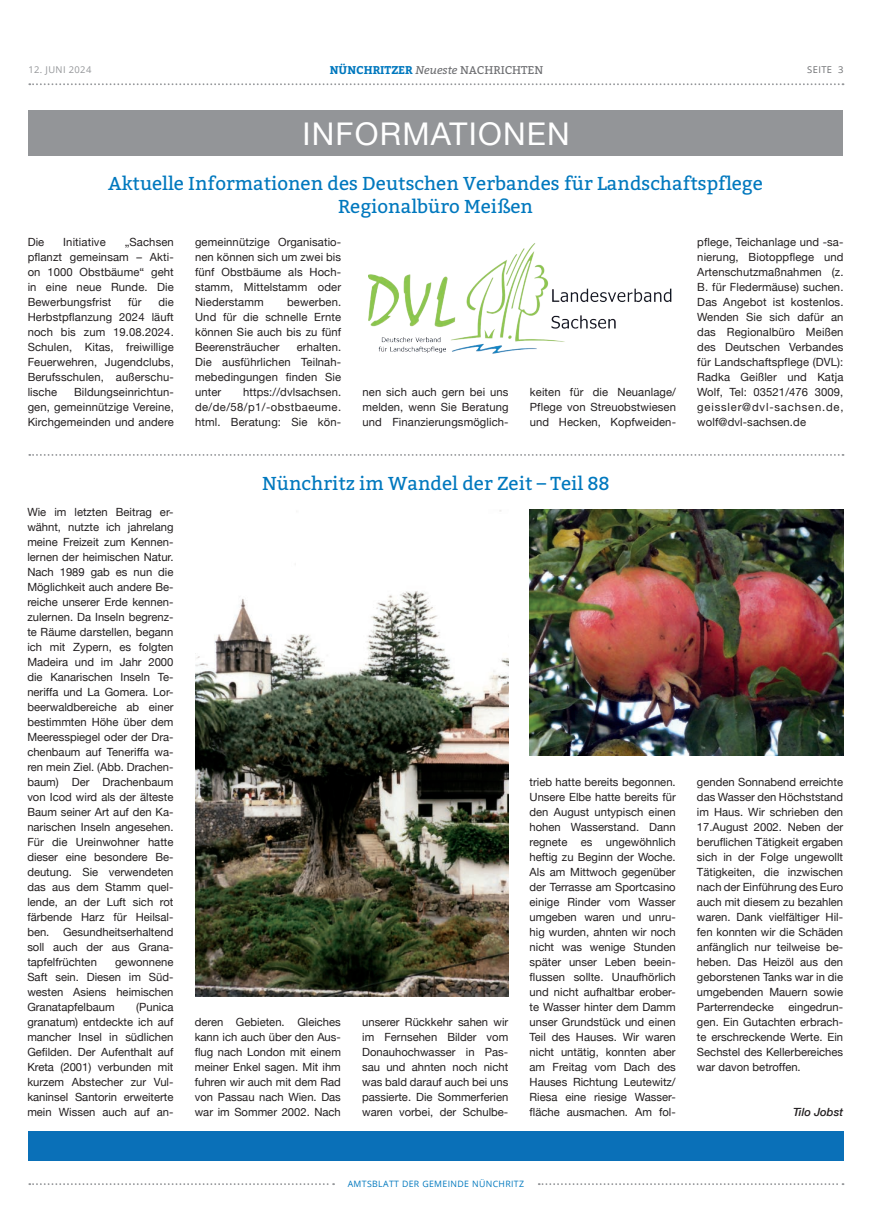
<style>
.page{position:relative;width:886px;height:1223px;background:#fff}
.page>*{position:absolute;margin:0;border:0;box-sizing:border-box;transform-origin:0 0}
.t1{font:31.25px "Helvetica Neue";letter-spacing:.04em;color:#fff}
.t2{font:18.75px/22.5px "Bitter";color:#0078be;text-align:center}
.t3{font:11.25px/15px "Helvetica Neue";letter-spacing:.01em;color:#231f20;text-align:justify}
.t4{font:700 11.25px "Bitter";color:#0078be}
.t5{font:italic 500 11.25px "Helvetica Neue";color:#231f20}
.t6{font:9.38px "Open Sans";letter-spacing:.04em;color:#939598}
.t7{font:9.38px "Open Sans";letter-spacing:.04em;color:#6c6d70}
.t8{font:8.75px "Open Sans";letter-spacing:.04em;color:#0078be}
.s1{font-weight:400;font-style:italic;color:#6c6d70}
.s2{font-weight:400;color:#6c6d70}
</style>
<div class="page">
<svg style="left:29px;top:83px;width:814px;height:2px"></svg>
<svg style="left:29px;top:1183px;width:305px;height:2px"></svg>
<svg style="left:539px;top:1183px;width:304px;height:2px"></svg>
<div style="left:28px;top:111px;width:815px;height:45px;background:#939598"></div>
<svg style="left:29px;top:454px;width:814px;height:2px"></svg>
<img style="left:368px;top:243px;width:304px;height:111px">
<div style="left:28px;top:1131px;width:815px;height:29px;background:#0a70b8"></div>
<img style="left:195px;top:510px;width:313px;height:486px">
<img style="left:530px;top:509px;width:313px;height:246px">
<p class="t6" style="left:28px;top:63px;width:65px">12. JUNI 2024</p>
<p class="t4" style="left:330px;top:62px;width:215px">NÜNCHRITZER <span class="s1">Neueste</span> <span class="s2">NACHRICHTEN</span></p>
<p class="t7" style="left:807px;top:63px;width:38px">SEITE 3</p>
<h1 class="t1" style="left:302px;top:111px;width:269px">INFORMATIONEN</h1>
<h2 class="t2" style="left:108px;top:172px;width:656px">Aktuelle Informationen des Deutschen Verbandes für Landschaftspflege<br>Regionalbüro Meißen</h2>
<p class="t3" style="left:28px;top:235px;width:148px;text-indent:97px">„Sachsen pflanzt gemeinsam – Akti&shy;on 1000 Obstbäume“ geht in eine neue Runde. Die Bewerbungsfrist</p>
<p class="t3" style="left:28px;top:235px;width:18px">Die</p>
<p class="t3" style="left:63px;top:235px;width:44px">Initiative</p>
<p class="t3" style="left:128px;top:295px;width:15px">für</p>
<p class="t3" style="left:28px;top:295px;width:148px;text-indent:131px">die Herbstpflanzung 2024 läuft noch bis zum 19.08.2024.<br>Schulen, Kitas, freiwillige Feuerwehren, Jugendclubs, Berufsschulen, außerschu&shy;lische</p>
<p class="t3" style="left:28px;top:385px;width:148px;text-indent:46px">Bildungseinrichtun&shy;gen, gemeinnützige Vereine, Kirchgemeinden und andere</p>
<p class="t3" style="left:27px;top:505px;width:148px">Wie im letzten Beitrag er&shy;wähnt, nutzte ich jahrelang meine Freizeit zum Kennen&shy;lernen der heimischen Natur.<br>Nach 1989 gab es nun die Möglichkeit auch andere Be&shy;reiche unserer Erde kennen&shy;zulernen. Da Inseln begrenz&shy;te Räume darstellen, begann ich mit Zypern, es folgten Madeira und im Jahr 2000 die Kanarischen Inseln Te&shy;neriffa und La Gomera. Lor&shy;beerwaldbereiche ab einer bestimmten Höhe über dem Meeresspiegel oder der Dra&shy;chenbaum auf Teneriffa wa&shy;ren mein Ziel. (Abb. Drachen&shy;baum) Der Drachenbaum von Icod wird als der älteste Baum seiner Art auf den Ka&shy;narischen Inseln angesehen.<br>Für die Ureinwohner hatte dieser eine besondere Be&shy;deutung. Sie verwendeten das aus dem Stamm quel&shy;lende, an der Luft sich rot färbende Harz für Heilsal&shy;ben. Gesundheitserhaltend soll auch der aus Grana&shy;tapfelfrüchten</p>
<p class="t3" style="left:27px;top:955px;width:148px;text-indent:88px">gewonnene Saft sein. Diesen im Süd&shy;westen Asiens heimischen Granatapfelbaum</p>
<p class="t3" style="left:27px;top:1000px;width:148px;text-indent:109px">(Punica granatum) entdeckte ich auf mancher Insel in südlichen Gefilden. Der Aufenthalt auf Kreta (2001) verbunden mit kurzem Abstecher zur Vul&shy;kaninsel Santorin erweiterte mein Wissen auch auf an-</p>
<p class="t3" style="left:195px;top:235px;width:148px">gemeinnützige Organisatio&shy;nen können sich um zwei bis fünf Obstbäume als Hoch&shy;stamm, Mittelstamm oder Niederstamm</p>
<p class="t3" style="left:195px;top:295px;width:148px;text-indent:92px">bewerben.<br>Und für die schnelle Ernte können Sie auch bis zu fünf Beerensträucher</p>
<p class="t3" style="left:195px;top:340px;width:148px;text-indent:102px">erhalten.<br>Die ausführlichen Teilnah&shy;mebedingungen finden Sie unter</p>
<p class="t3" style="left:195px;top:385px;width:148px;text-indent:48px">https://dvlsachsen. de/de/58/p1/-obstbaeume. html. Beratung: Sie kön-</p>
<p class="t3" style="left:362px;top:385px;width:148px">nen sich auch gern bei uns melden, wenn Sie Beratung und Finanzierungsmöglich-</p>
<p class="t3" style="left:530px;top:385px;width:148px">keiten für die Neuanlage/ Pflege von Streuobstwiesen und Hecken, Kopfweiden-</p>
<h2 class="t2" style="left:262px;top:472px;width:349px">Nünchritz im Wandel der Zeit – Teil 88</h2>
<p class="t3" style="left:697px;top:235px;width:148px">pflege, Teichanlage und -sa&shy;nierung, Biotoppflege und Artenschutzmaßnahmen (z.<br>B. für Fledermäuse) suchen.<br>Das Angebot ist kostenlos.<br>Wenden Sie sich dafür an das Regionalbüro Meißen des Deutschen Verbandes für Landschaftspflege (DVL):<br>Radka Geißler und Katja Wolf, Tel: 03521/476 3009, geissler@dvl-sachsen.de, wolf@dvl-sachsen.de</p>
<p class="t3" style="left:195px;top:1015px;width:148px">deren Gebieten. Gleiches kann ich auch über den Aus&shy;flug nach London mit einem meiner Enkel sagen. Mit ihm fuhren wir auch mit dem Rad von Passau nach Wien. Das war im Sommer 2002. Nach</p>
<p class="t3" style="left:362px;top:1015px;width:148px">unserer Rückkehr sahen wir im Fernsehen Bilder vom Donauhochwasser in Pas&shy;sau und ahnten noch nicht was bald darauf auch bei uns passierte. Die Sommerferien waren vorbei, der Schulbe-</p>
<p class="t3" style="left:529px;top:775px;width:148px">trieb hatte bereits begonnen.<br>Unsere Elbe hatte bereits für den August untypisch einen hohen Wasserstand. Dann regnete es ungewöhnlich heftig zu Beginn der Woche.<br>Als am Mittwoch gegenüber der Terrasse am Sportcasino einige Rinder vom Wasser umgeben waren und unru&shy;hig wurden, ahnten wir noch nicht was wenige Stunden später unser Leben beein&shy;flussen sollte. Unaufhörlich und nicht aufhaltbar erober&shy;te Wasser hinter dem Damm unser Grundstück und einen Teil des Hauses. Wir waren nicht untätig, konnten aber am Freitag vom Dach des Hauses Richtung Leutewitz/ Riesa eine riesige Wasser&shy;fläche ausmachen. Am fol-</p>
<p class="t3" style="left:697px;top:775px;width:148px">genden Sonnabend erreichte das Wasser den Höchststand im Haus. Wir schrieben den 17.August 2002. Neben der beruflichen Tätigkeit ergaben sich in der Folge ungewollt Tätigkeiten, die inzwischen nach der Einführung des Euro auch mit diesem zu bezahlen waren. Dank vielfältiger Hil&shy;fen konnten wir die Schäden anfänglich nur teilweise be&shy;heben. Das Heizöl aus den geborstenen Tanks war in die umgebenden Mauern sowie Parterrendecke</p>
<p class="t3" style="left:697px;top:999px;width:148px;text-indent:92px">eingedrun&shy;gen. Ein Gutachten erbrach&shy;te erschreckende Werte. Ein Sechstel des Kellerbereiches war davon betroffen.</p>
<p class="t5" style="left:793px;top:1102px;width:52px">Tilo Jobst</p>
<p class="t8" style="left:348px;top:1177px;width:178px">AMTSBLATT DER GEMEINDE NÜNCHRITZ</p>
</div>
